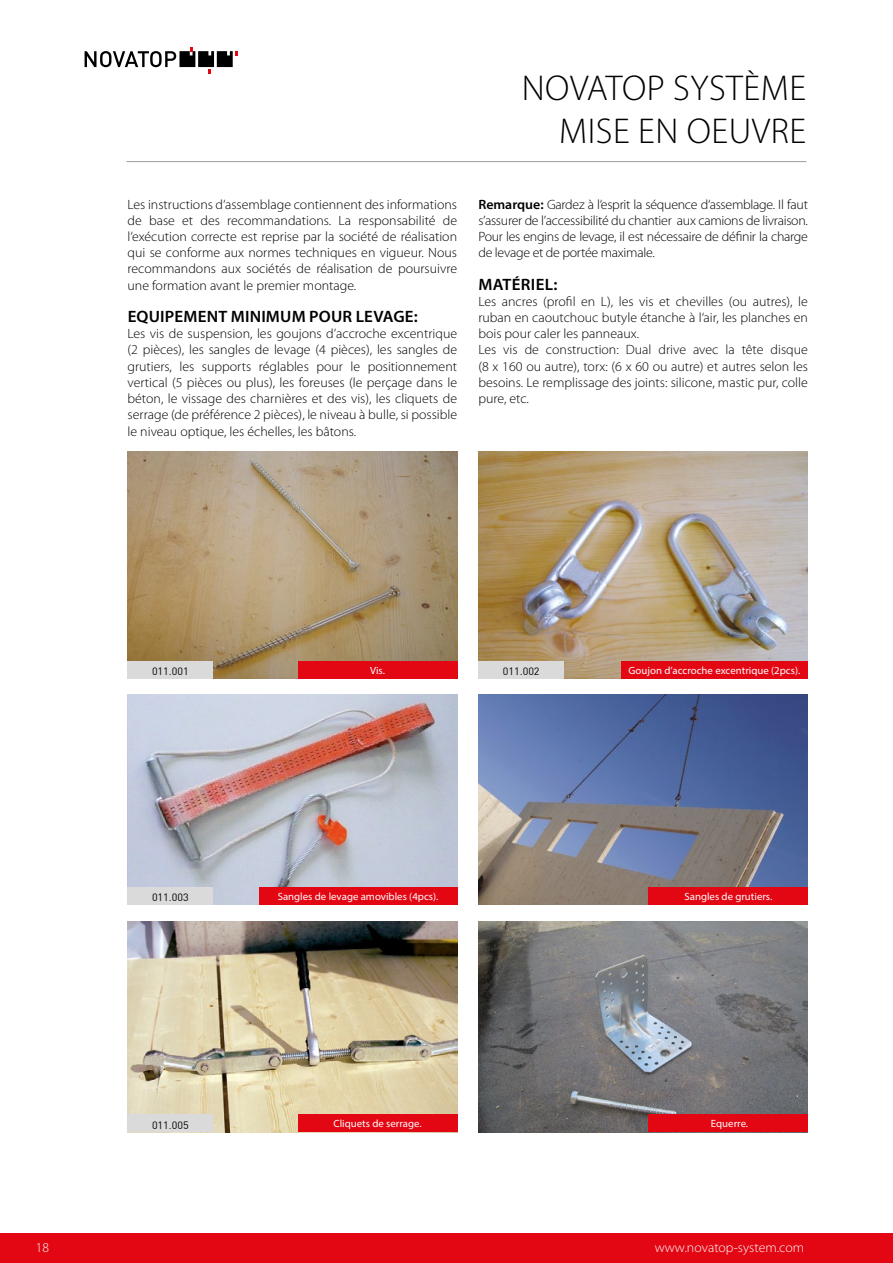
<style>
.page{position:relative;width:893px;height:1263px;background:#fff}
.page>*{position:absolute;margin:0;border:0;box-sizing:border-box;transform-origin:0 0}
.t1{font:300 36px/43.2px "Myriad Pro";letter-spacing:.015em;color:#000;text-align:right}
.t2{font:600 16.5px "Myriad Pro";letter-spacing:.01em;color:#000}
.t3{font:300 13.5px/16.2px "Myriad Pro";color:#000;text-align:justify}
.t4{font:300 13.5px "Myriad Pro";color:#fff}
.t5{font:10.5px "Myriad Pro";color:#fff}
.t6{font:10.5px "DIN";color:#000}
.s1{font-weight:600}
</style>
<div class="page">
<hr style="left:126px;top:161px;width:680px;height:1px;background:#9d9d9c">
<div style="left:0;top:1233px;width:893px;height:30px;background:#e30613"></div>
<svg style="left:85px;top:47px;width:153px;height:26px"></svg>
<img style="left:128px;top:452px;width:329px;height:226px">
<img style="left:128px;top:695px;width:329px;height:210px">
<img style="left:128px;top:921px;width:329px;height:211px">
<img style="left:478px;top:452px;width:330px;height:226px">
<img style="left:478px;top:695px;width:330px;height:210px">
<img style="left:478px;top:921px;width:330px;height:211px">
<div style="left:298px;top:661px;width:159px;height:17px;background:#e30613"></div>
<div style="left:259px;top:887px;width:198px;height:18px;background:#e30613"></div>
<div style="left:298px;top:1114px;width:159px;height:18px;background:#e30613"></div>
<div style="left:621px;top:661px;width:187px;height:17px;background:#e30613"></div>
<div style="left:649px;top:887px;width:159px;height:18px;background:#e30613"></div>
<div style="left:649px;top:1114px;width:159px;height:18px;background:#e30613"></div>
<div style="left:128px;top:661px;width:85px;height:17px;background:#dadada"></div>
<div style="left:128px;top:887px;width:85px;height:18px;background:#dadada"></div>
<div style="left:128px;top:1114px;width:85px;height:18px;background:#dadada"></div>
<div style="left:478px;top:661px;width:86px;height:17px;background:#dadada"></div>
<h1 class="t1" style="left:522px;top:66px;width:286px">NOVATOP SYSTÈME<br>MISE EN OEUVRE</h1>
<p class="t3" style="left:128px;top:196px;width:331px">Les instructions d‘assemblage contiennent des informations de base et des recommandations. La responsabilité de l‘exécution correcte est reprise par la société de réalisation qui se conforme aux normes techniques en vigueur. Nous recommandons aux sociétés de réalisation de poursuivre une formation avant le premier montage.</p>
<p class="t2" style="left:128px;top:306px;width:291px">EQUIPEMENT MINIMUM POUR LEVAGE:</p>
<p class="t3" style="left:128px;top:326px;width:331px">Les vis de suspension, les goujons d’accroche excentrique (2 pièces), les sangles de levage (4 pièces), les sangles de grutiers, les supports réglables pour le positionnement vertical (5 pièces ou plus), les foreuses (le perçage dans le béton, le vissage des charnières et des vis), les cliquets de serrage (de préférence 2 pièces), le niveau à bulle, si possible le niveau optique, les échelles, les bâtons.</p>
<p class="t3" style="left:478px;top:196px;width:331px"><span class="s1">Remarque:</span> Gardez à l‘esprit la séquence d‘assemblage. Il faut s’assurer de l’accessibilité du chantier aux camions de livraison.<br>Pour les engins de levage, il est nécessaire de définir la charge de levage et de portée maximale.</p>
<p class="t2" style="left:479px;top:274px;width:80px">MATÉRIEL:</p>
<p class="t3" style="left:478px;top:293px;width:331px;text-align:left">Les ancres (profil en L), les vis et chevilles (ou autres), le ruban en caoutchouc butyle étanche à l‘air, les planches en bois pour caler les panneaux.<br>Les vis de construction: Dual drive avec la tête disque (8 x 160 ou autre), torx: (6 x 60 ou autre) et autres selon les besoins. Le remplissage des joints: silicone, mastic pur, colle pure, etc.</p>
<p class="t6" style="left:152px;top:665px;width:38px">011.001</p>
<p class="t5" style="left:370px;top:664px;width:16px">Vis.</p>
<p class="t6" style="left:503px;top:665px;width:38px">011.002</p>
<p class="t5" style="left:629px;top:664px;width:173px">Goujon d’accroche excentrique (2pcs).</p>
<p class="t6" style="left:152px;top:891px;width:38px">011.003</p>
<p class="t5" style="left:278px;top:890px;width:162px">Sangles de levage amovibles (4pcs).</p>
<p class="t5" style="left:684px;top:890px;width:89px">Sangles de grutiers.</p>
<p class="t6" style="left:152px;top:1118px;width:38px">011.005</p>
<p class="t5" style="left:333px;top:1117px;width:90px">Cliquets de serrage.</p>
<p class="t5" style="left:711px;top:1117px;width:39px">Equerre.</p>
<p class="t4" style="left:36px;top:1239px;width:15px">18</p>
<p class="t4" style="left:655px;top:1239px;width:151px">www.novatop-system.com</p>
</div>
